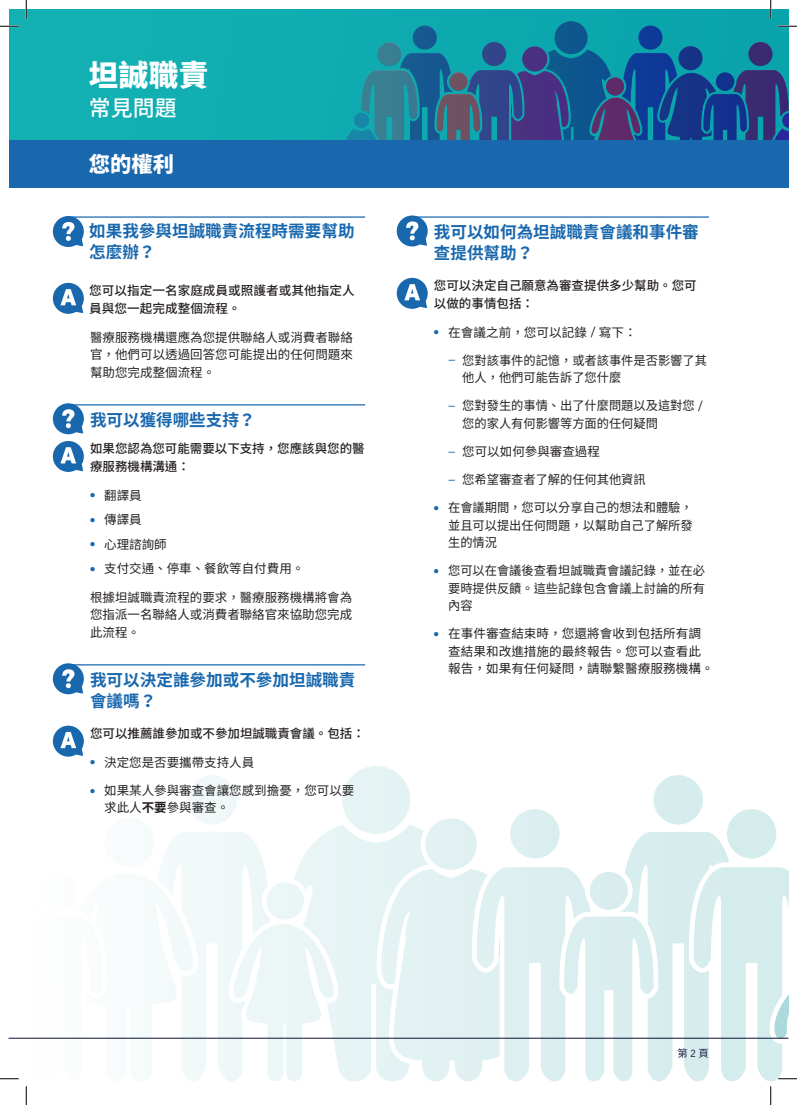
<style>
.page{position:relative;width:797px;height:1105px;background:#fff}
.page>*{position:absolute;margin:0;border:0;box-sizing:border-box;transform-origin:0 0}
.t1{font:900 29.62px "Noto Sans CJ Ktc";color:#fff}
.t2{font:500 21.88px "Noto Sans CJ Ktc";color:#fff}
.t3{font:900 21.25px "Noto Sans CJ Ktc";color:#fff}
.t4{font:700 16.5px/20.8px "Noto Sans CJ Ktc";color:#1968ae}
.t5{font:12.5px/17.5px "Noto Sans CJ Ktc";color:#241f21;text-align:justify}
.t6{font:500 12.5px/18.1px "Noto Sans CJ Ktc";color:#241f21}
.t7{font:10.25px "Noto Sans CJ Ktc";color:#1d2242}
.s1{font-family:"Geomanist";color:#1968ae}
.s2{font-weight:700}
.s3{font-family:"Geomanist"}
</style>
<div class="page">
<div style="left:9px;top:9px;width:779px;height:139px;background:#10adb1"></div>
<svg style="left:638px;top:25px;width:24px;height:24px"></svg>
<svg style="left:413px;top:25px;width:24px;height:24px"></svg>
<svg style="left:522px;top:46px;width:25px;height:25px"></svg>
<div style="left:554px;top:21px;width:33px;height:33px;background:#0d578e;border-radius:50%"></div>
<div style="left:638px;top:26px;width:24px;height:24px;background:#0e3997;border-radius:50%"></div>
<svg style="left:678px;top:46px;width:24px;height:24px"></svg>
<div style="left:748px;top:42px;width:24px;height:24px;background:#3a2b71;border-radius:50%"></div>
<div style="left:413px;top:26px;width:24px;height:24px;background:#165991;border-radius:50%"></div>
<div style="left:482px;top:42px;width:24px;height:24px;background:#32448a;border-radius:50%"></div>
<div style="left:377px;top:42px;width:24px;height:24px;background:#397f92;border-radius:50%"></div>
<div style="left:522px;top:47px;width:25px;height:25px;background:#493080;border-radius:50%"></div>
<svg style="left:346px;top:49px;width:442px;height:91px"></svg>
<div style="left:342px;top:766px;width:68px;height:68px;background:#e5f3f3;border-radius:50%"></div>
<div style="left:187px;top:775px;width:50px;height:49px;background:#f1f8f8;border-radius:50%"></div>
<div style="left:653px;top:775px;width:50px;height:49px;background:#d7eced;border-radius:50%"></div>
<div style="left:9px;top:140px;width:779px;height:47px;background:#1968ae"></div>
<hr style="left:67px;top:216px;width:298px;height:2px;background:#1968ae">
<svg style="left:53px;top:216px;width:31px;height:31px"></svg>
<svg style="left:53px;top:283px;width:31px;height:31px"></svg>
<hr style="left:67px;top:404px;width:298px;height:1px;background:#1968ae">
<svg style="left:53px;top:403px;width:31px;height:31px"></svg>
<svg style="left:53px;top:441px;width:31px;height:31px"></svg>
<hr style="left:67px;top:664px;width:298px;height:1px;background:#1968ae">
<svg style="left:53px;top:663px;width:31px;height:31px"></svg>
<svg style="left:53px;top:726px;width:31px;height:31px"></svg>
<hr style="left:411px;top:216px;width:298px;height:2px;background:#1968ae">
<svg style="left:397px;top:215px;width:31px;height:31px"></svg>
<svg style="left:397px;top:278px;width:31px;height:31px"></svg>
<svg style="left:0;top:25px;width:19px;height:2px"></svg>
<svg style="left:778px;top:25px;width:19px;height:2px"></svg>
<svg style="left:25px;top:0;width:2px;height:19px"></svg>
<svg style="left:770px;top:0;width:1px;height:19px"></svg>
<svg style="left:0;top:809px;width:797px;height:296px"></svg>
<p class="t1" style="left:89px;top:59px;width:121px">坦誠職責</p>
<p class="t2" style="left:89px;top:95px;width:89px">常見問題</p>
<p class="t3" style="left:89px;top:153px;width:87px">您的權利</p>
<h3 class="t4" style="left:89px;top:221px;width:267px">如果我參與坦誠職責流程時需要幫助怎麼辦？</h3>
<p class="t6" style="left:89px;top:282px;width:267px">您可以指定一名家庭成員或照護者或其他指定人員與您一起完成整個流程。</p>
<p class="t5" style="left:90px;top:328px;width:264px">醫療服務機構還應為您提供聯絡人或消費者聯絡官，他們可以透過回答您可能提出的任何問題來幫助您完成整個流程。</p>
<h3 class="t4" style="left:90px;top:410px;width:167px">我可以獲得哪些支持？</h3>
<p class="t6" style="left:90px;top:440px;width:276px">如果您認為您可能需要以下支持，您應該與您的醫療服務機構溝通：</p>
<p class="t5" style="left:90px;top:487px;width:53px"><span class="s1">•</span> 翻譯員</p>
<p class="t5" style="left:90px;top:511px;width:53px"><span class="s1">•</span> 傳譯員</p>
<p class="t5" style="left:90px;top:536px;width:78px"><span class="s1">•</span> 心理諮詢師</p>
<p class="t5" style="left:90px;top:560px;width:216px"><span class="s1">•</span> 支付交通、停車、餐飲等自付費用。</p>
<p class="t5" style="left:90px;top:588px;width:263px">根據坦誠職責流程的要求，醫療服務機構將會為您指派一名聯絡人或消費者聯絡官來協助您完成此流程。</p>
<h3 class="t4" style="left:90px;top:670px;width:267px">我可以決定誰參加或不參加坦誠職責會議嗎？</h3>
<p class="t6" style="left:90px;top:725px;width:276px">您可以推薦誰參加或不參加坦誠職責會議。包括：</p>
<p class="t5" style="left:90px;top:754px;width:166px"><span class="s1">•</span> 決定您是否要攜帶支持人員</p>
<p class="t5" style="left:104px;top:782px;width:251px;text-indent:-14px"><span class="s1">•</span> 如果某人參與審查會讓您感到擔憂，您可以要求此人<span class="s2">不要</span>參與審查。</p>
<h3 class="t4" style="left:434px;top:222px;width:266px">我可以如何為坦誠職責會議和事件審查提供幫助？</h3>
<p class="t6" style="left:434px;top:277px;width:264px">您可以決定自己願意為審查提供多少幫助。您可以做的事情包括：</p>
<p class="t5" style="left:434px;top:323px;width:204px"><span class="s1">•</span> 在會議之前，您可以記錄 <span class="s3">/</span> 寫下：</p>
<p class="t5" style="left:462px;top:352px;width:246px;text-indent:-14px"><span class="s1">–</span> 您對該事件的記憶，或者該事件是否影響了其他人，他們可能告訴了您什麼</p>
<p class="t5" style="left:462px;top:397px;width:242px;text-indent:-14px"><span class="s1">–</span> 您對發生的事情、出了什麼問題以及這對您 <span class="s3">/</span>您的家人有何影響等方面的任何疑問</p>
<p class="t5" style="left:448px;top:443px;width:153px"><span class="s1">–</span> 您可以如何參與審查過程</p>
<p class="t5" style="left:448px;top:471px;width:199px"><span class="s1">–</span> 您希望審查者了解的任何其他資訊</p>
<p class="t5" style="left:448px;top:499px;width:246px;text-indent:-14px"><span class="s1">•</span> 在會議期間，您可以分享自己的想法和體驗，並且可以提出任何問題，以幫助自己了解所發生的情況</p>
<p class="t5" style="left:448px;top:562px;width:258px;text-indent:-14px"><span class="s1">•</span> 您可以在會議後查看坦誠職責會議記錄，並在必要時提供反饋。這些記錄包含會議上討論的所有內容</p>
<p class="t5" style="left:448px;top:625px;width:267px;text-align:left;text-indent:-14px"><span class="s1">•</span> 在事件審查結束時，您還將會收到包括所有調查結果和改進措施的最終報告。您可以查看此報告，如果有任何疑問，請聯繫醫療服務機構。</p>
<p class="t7" style="left:677px;top:1047px;width:33px">第 <span class="s3">2</span> 頁</p>
</div>
